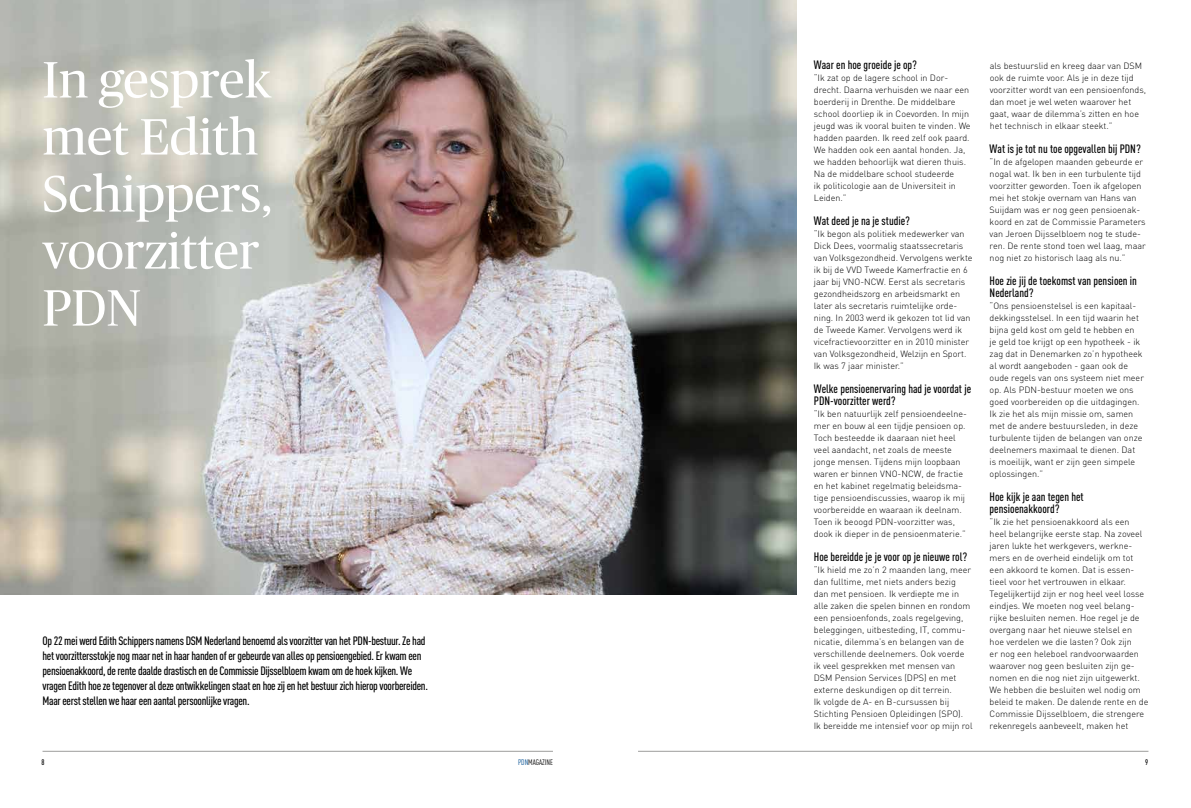
<style>
.page{position:relative;width:1191px;height:808px;background:#fff}
.page>*{position:absolute;margin:0;border:0;box-sizing:border-box;transform-origin:0 0}
.t1{font:51px/57px "Publico";color:#fff}
.t2{font:500 condensed 12px/15px "DINOT";letter-spacing:-.025em;color:#000}
.t3{font:500 condensed 12px/12px "DINOT";color:#000}
.t4{font:300 9px/12px "DINOT";color:#000}
.t5{font:condensed 8px "DINOT";color:#000}
.t6{font:500 condensed 8px "DINOT";color:#000}
.s1{color:#024f92}
</style>
<div class="page">
<hr style="left:43px;top:751px;width:510px;height:1px;background:#9d9d9c">
<hr style="left:638px;top:751px;width:510px;height:1px;background:#9d9d9c">
<img style="left:0;top:0;width:797px;height:594px">
<h1 class="t1" style="left:43px;top:51px;width:231px">In gesprek met Edith<br>Schippers, voorzitter<br>PDN</h1>
<p class="t2" style="left:43px;top:633px;width:387px">Op 22 mei werd Edith Schippers namens DSM Nederland benoemd als voorzitter van het PDN-bestuur. Ze had het voorzittersstokje nog maar net in haar handen of er gebeurde van alles op pensioengebied. Er kwam een pensioenakkoord, de rente daalde drastisch en de Commissie Dijsselbloem kwam om de hoek kijken. We vragen Edith hoe ze tegenover al deze ontwikkelingen staat en hoe zij en het bestuur zich hierop voorbereiden.<br>Maar eerst stellen we haar een aantal persoonlijke vragen.</p>
<h2 class="t3" style="left:814px;top:58px;width:105px">Waar en hoe groeide je op?</h2>
<p class="t4" style="left:814px;top:71px;width:158px">“Ik zat op de lagere school in Dor&shy;drecht. Daarna verhuisden we naar een boerderij in Drenthe. De middelbare school doorliep ik in Coevorden. In mijn jeugd was ik vooral buiten te vinden. We hadden paarden. Ik reed zelf ook paard.<br>We hadden ook een aantal honden. Ja, we hadden behoorlijk wat dieren thuis.<br>Na de middelbare school studeerde<br>ik politicologie aan de Universiteit in Leiden.”</p>
<h2 class="t3" style="left:814px;top:214px;width:98px">Wat deed je na je studie?</h2>
<p class="t4" style="left:814px;top:227px;width:160px">“Ik begon als politiek medewerker van Dick Dees, voormalig staatssecretaris van Volksgezondheid. Vervolgens werkte ik bij de VVD Tweede Kamerfractie en 6 jaar bij VNO-NCW. Eerst als secretaris gezondheidszorg en arbeidsmarkt en later als secretaris ruimtelijke orde&shy;ning. In 2003 werd ik gekozen tot lid van de Tweede Kamer. Vervolgens werd ik vicefractievoorzitter en in 2010 minister van Volksgezondheid, Welzijn en Sport.<br>Ik was 7 jaar minister.”</p>
<h2 class="t3" style="left:814px;top:382px;width:159px">Welke pensioenervaring had je voordat je<br>PDN-voorzitter werd?</h2>
<p class="t4" style="left:814px;top:407px;width:155px">“Ik ben natuurlijk zelf pensioendeelne&shy;mer en bouw al een tijdje pensioen op.<br>Toch besteedde ik daaraan niet heel veel aandacht, net zoals de meeste jonge mensen. Tijdens mijn loopbaan waren er binnen VNO-NCW, de fractie en het kabinet regelmatig beleidsma&shy;tige pensioendiscussies, waarop ik mij voorbereidde en waaraan ik deelnam.<br>Toen ik beoogd PDN-voorzitter was, dook ik dieper in de pensioenmaterie.”</p>
<h2 class="t3" style="left:814px;top:550px;width:155px">Hoe bereidde je je voor op je nieuwe rol?</h2>
<p class="t4" style="left:814px;top:563px;width:160px">“Ik hield me zo’n 2 maanden lang, meer dan fulltime, met niets anders bezig dan met pensioen. Ik verdiepte me in alle zaken die spelen binnen en rondom een pensioenfonds, zoals regelgeving, beleggingen, uitbesteding, IT, commu&shy;nicatie, dilemma’s en belangen van de verschillende deelnemers. Ook voerde ik veel gesprekken met mensen van DSM Pension Services (DPS) en met externe deskundigen op dit terrein.<br>Ik volgde de A- en B-cursussen bij Stichting Pensioen Opleidingen (SPO).<br>Ik bereidde me intensief voor op mijn rol</p>
<p class="t4" style="left:989px;top:59px;width:158px">als bestuurslid en kreeg daar van DSM ook de ruimte voor. Als je in deze tijd voorzitter wordt van een pensioenfonds, dan moet je wel weten waarover het gaat, waar de dilemma’s zitten en hoe het technisch in elkaar steekt.”</p>
<h2 class="t3" style="left:989px;top:142px;width:153px">Wat is je tot nu toe opgevallen bij PDN?</h2>
<p class="t4" style="left:989px;top:155px;width:158px">“In de afgelopen maanden gebeurde er nogal wat. Ik ben in een turbulente tijd voorzitter geworden. Toen ik afgelopen mei het stokje overnam van Hans van Suijdam was er nog geen pensioenak&shy;koord en zat de Commissie Parameters van Jeroen Dijsselbloem nog te stude&shy;ren. De rente stond toen wel laag, maar nog niet zo historisch laag als nu.”</p>
<h2 class="t3" style="left:989px;top:274px;width:149px">Hoe zie jij de toekomst van pensioen in<br>Nederland?</h2>
<p class="t4" style="left:989px;top:299px;width:156px">“Ons pensioenstelsel is een kapitaal&shy;dekkingsstelsel. In een tijd waarin het bijna geld kost om geld te hebben en<br>je geld toe krijgt op een hypotheek - ik zag dat in Denemarken zo’n hypotheek al wordt aangeboden - gaan ook de oude regels van ons systeem niet meer op. Als PDN-bestuur moeten we ons goed voorbereiden op die uitdagingen.<br>Ik zie het als mijn missie om, samen met de andere bestuursleden, in deze turbulente tijden de belangen van onze deelnemers maximaal te dienen. Dat is moeilijk, want er zijn geen simpele oplossingen.”</p>
<h2 class="t3" style="left:989px;top:490px;width:96px">Hoe kijk je aan tegen het pensioenakkoord?</h2>
<p class="t4" style="left:989px;top:515px;width:160px">“Ik zie het pensioenakkoord als een heel belangrijke eerste stap. Na zoveel jaren lukte het werkgevers, werkne&shy;mers en de overheid eindelijk om tot een akkoord te komen. Dat is essen&shy;tieel voor het vertrouwen in elkaar.<br>Tegelijkertijd zijn er nog heel veel losse eindjes. We moeten nog veel belang&shy;rijke besluiten nemen. Hoe regel je de overgang naar het nieuwe stelsel en hoe verdelen we die lasten? Ook zijn<br>er nog een heleboel randvoorwaarden waarover nog geen besluiten zijn ge&shy;nomen en die nog niet zijn uitgewerkt.<br>We hebben die besluiten wel nodig om beleid te maken. De dalende rente en de Commissie Dijsselbloem, die strengere rekenregels aanbeveelt, maken het</p>
<p class="t6" style="left:41px;top:756px;width:5px">8</p>
<p class="t5" style="left:518px;top:757px;width:36px"><span class="s1">PDN</span>MAGAZINE</p>
<p class="t6" style="left:1145px;top:757px;width:5px">9</p>
</div>
